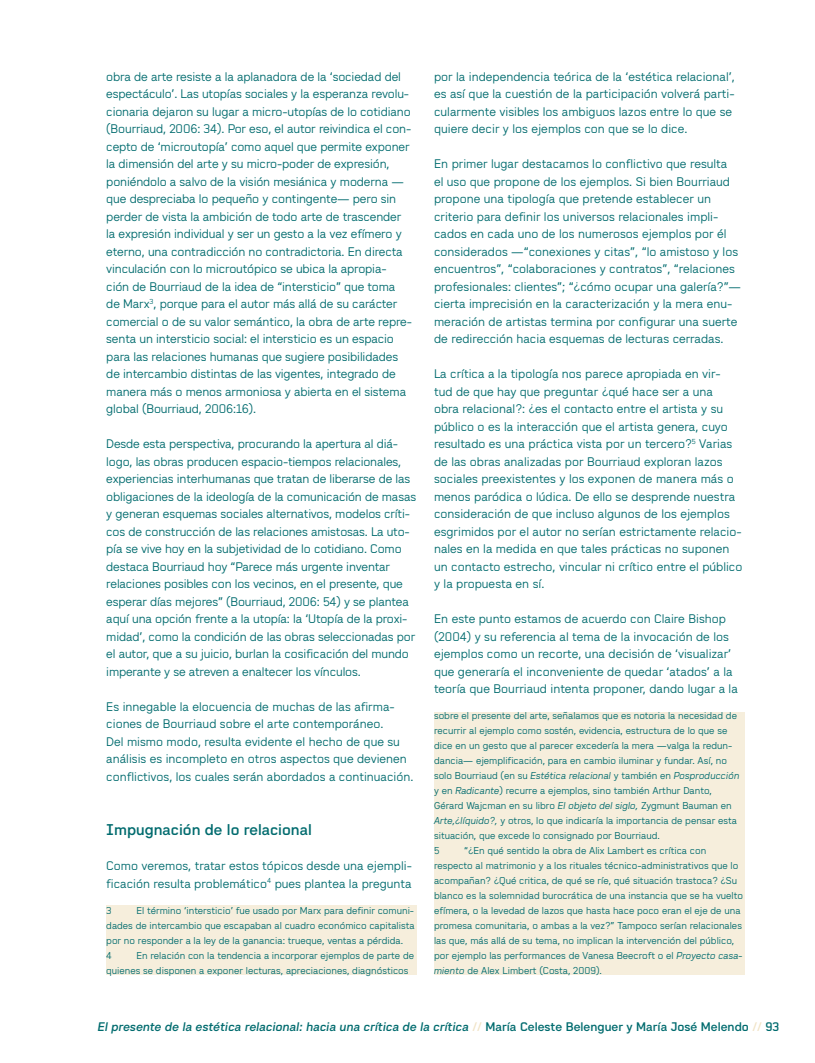
<style>
.page{position:relative;width:815px;height:1063px;background:#fff}
.page>*{position:absolute;margin:0;border:0;box-sizing:border-box;transform-origin:0 0}
.t1{font:500 15.62px "Wedding Sans";color:#006b6e}
.t2{font:12.5px/17.5px "Wedding Sans";letter-spacing:-.01em;color:#006b6e}
.t3{font:italic 500 12.5px "Wedding Sans";color:#006b6e}
.t4{font:10px/15px "Wedding Sans";color:#006b6e}
.s1{font-style:italic}
.s2{font-style:normal;color:#f1e3c5}
.s3{font-style:normal}
</style>
<div class="page">
<div style="left:434px;top:712px;width:310px;height:262px;background:#f6eedc"></div>
<div style="left:106px;top:905px;width:310px;height:69px;background:#f6eedc"></div>
<p class="t2" style="left:106px;top:68px;width:307px">obra de arte resiste a la aplanadora de la ‘sociedad del espectáculo’. Las utopías sociales y la esperanza revolu&shy;cionaria dejaron su lugar a micro-utopías de lo cotidiano (Bourriaud, 2006: 34). Por eso, el autor reivindica el con&shy;cepto de ‘microutopía’ como aquel que permite exponer la dimensión del arte y su micro-poder de expresión, poniéndolo a salvo de la visión mesiánica y moderna — que despreciaba lo pequeño y contingente— pero sin perder de vista la ambición de todo arte de trascender la expresión individual y ser un gesto a la vez efímero y eterno, una contradicción no contradictoria. En directa vinculación con lo microutópico se ubica la apropia&shy;ción de Bourriaud de la idea de “intersticio” que toma de Marx<sup>3</sup>, porque para el autor más allá de su carácter comercial o de su valor semántico, la obra de arte repre&shy;senta un intersticio social: el intersticio es un espacio para las relaciones humanas que sugiere posibilidades de intercambio distintas de las vigentes, integrado de manera más o menos armoniosa y abierta en el sistema global (Bourriaud, 2006:16).</p>
<p class="t2" style="left:106px;top:435px;width:311px">Desde esta perspectiva, procurando la apertura al diá&shy;logo, las obras producen espacio-tiempos relacionales, experiencias interhumanas que tratan de liberarse de las obligaciones de la ideología de la comunicación de masas y generan esquemas sociales alternativos, modelos críti&shy;cos de construcción de las relaciones amistosas. La uto&shy;pía se vive hoy en la subjetividad de lo cotidiano. Como destaca Bourriaud hoy “Parece más urgente inventar relaciones posibles con los vecinos, en el presente, que esperar días mejores” (Bourriaud, 2006: 54) y se plantea aquí una opción frente a la utopía: la ‘Utopía de la proxi&shy;midad’, como la condición de las obras seleccionadas por el autor, que a su juicio, burlan la cosificación del mundo imperante y se atreven a enaltecer los vínculos.</p>
<p class="t2" style="left:106px;top:698px;width:309px">Es innegable la elocuencia de muchas de las afirma&shy;ciones de Bourriaud sobre el arte contemporáneo.<br>Del mismo modo, resulta evidente el hecho de que su análisis es incompleto en otros aspectos que devienen conflictivos, los cuales serán abordados a continuación.</p>
<p class="t1" style="left:106px;top:821px;width:207px">Impugnación de lo relacional</p>
<p class="t2" style="left:106px;top:857px;width:307px">Como veremos, tratar estos tópicos desde una ejempli&shy;ficación resulta problemático<sup>4</sup> pues plantea la pregunta</p>
<p class="t4" style="left:106px;top:903px;width:7px">3</p>
<p class="t4" style="left:106px;top:903px;width:310px;text-indent:30px">El término ‘intersticio’ fue usado por Marx para definir comuni&shy;dades de intercambio que escapaban al cuadro económico capitalista por no responder a la ley de la ganancia: trueque, ventas a pérdida.<br>4</p>
<p class="t4" style="left:106px;top:948px;width:309px;text-indent:30px">En relación con la tendencia a incorporar ejemplos de parte de quienes se disponen a exponer lecturas, apreciaciones, diagnósticos</p>
<p class="t2" style="left:434px;top:68px;width:302px">por la independencia teórica de la ‘estética relacional’, es así que la cuestión de la participación volverá parti&shy;cularmente visibles los ambiguos lazos entre lo que se quiere decir y los ejemplos con que se lo dice.</p>
<p class="t2" style="left:434px;top:155px;width:309px">En primer lugar destacamos lo conflictivo que resulta<br>el uso que propone de los ejemplos. Si bien Bourriaud propone una tipología que pretende establecer un criterio para definir los universos relacionales impli&shy;cados en cada uno de los numerosos ejemplos por él considerados —“conexiones y citas”, “lo amistoso y los encuentros”, “colaboraciones y contratos”, “relaciones profesionales: clientes”; “¿cómo ocupar una galería?”— cierta imprecisión en la caracterización y la mera enu&shy;meración de artistas termina por configurar una suerte de redirección hacia esquemas de lecturas cerradas.</p>
<p class="t2" style="left:434px;top:365px;width:310px">La crítica a la tipología nos parece apropiada en vir-<br>tud de que hay que preguntar ¿qué hace ser a una<br>obra relacional?: ¿es el contacto entre el artista y su público o es la interacción que el artista genera, cuyo resultado es una práctica vista por un tercero?<sup>5</sup> Varias de las obras analizadas por Bourriaud exploran lazos sociales preexistentes y los exponen de manera más o menos paródica o lúdica. De ello se desprende nuestra consideración de que incluso algunos de los ejemplos esgrimidos por el autor no serían estrictamente relacio&shy;nales en la medida en que tales prácticas no suponen un contacto estrecho, vincular ni crítico entre el público y la propuesta en sí.</p>
<p class="t2" style="left:434px;top:610px;width:305px">En este punto estamos de acuerdo con Claire Bishop (2004) y su referencia al tema de la invocación de los ejemplos como un recorte, una decisión de ‘visualizar’ que generaría el inconveniente de quedar ‘atados’ a la teoría que Bourriaud intenta proponer, dando lugar a la</p>
<p class="t4" style="left:434px;top:708px;width:307px">sobre el presente del arte, señalamos que es notoria la necesidad de recurrir al ejemplo como sostén, evidencia, estructura de lo que se dice en un gesto que al parecer excedería la mera —valga la redun&shy;dancia— ejemplificación, para en cambio iluminar y fundar. Así, no solo Bourriaud (en su <span class="s1">Estética relacional</span> y también en <span class="s1">Posproducción </span>y en <span class="s1">Radicante</span>) recurre a ejemplos, sino también Arthur Danto, Gérard Wajcman en su libro <span class="s1">El objeto del siglo,</span> Zygmunt Bauman en <span class="s1">Arte,¿líquido?,</span> y otros, lo que indicaría la importancia de pensar esta situación, que excede lo consignado por Bourriaud.<br>5</p>
<p class="t4" style="left:434px;top:843px;width:310px;text-indent:30px">“¿En qué sentido la obra de Alix Lambert es crítica con respecto al matrimonio y a los rituales técnico-administrativos que lo acompañan? ¿Qué critica, de qué se ríe, qué situación trastoca? ¿Su blanco es la solemnidad burocrática de una instancia que se ha vuelto efímera, o la levedad de lazos que hasta hace poco eran el eje de una promesa comunitaria, o ambas a la vez?” Tampoco serían relacionales las que, más allá de su tema, no implican la intervención del público, por ejemplo las performances de Vanesa Beecroft o el <span class="s1">Proyecto casa&shy;miento</span> de Alex Limbert (Costa, 2009).</p>
<p class="t3" style="left:98px;top:1020px;width:683px">El presente de la estética relacional: hacia una crítica de la crítica <span class="s2">//</span> <span class="s3">María Celeste Belenguer y María José Melendo</span> <span class="s2">//</span> <span class="s3">93</span></p>
</div>
